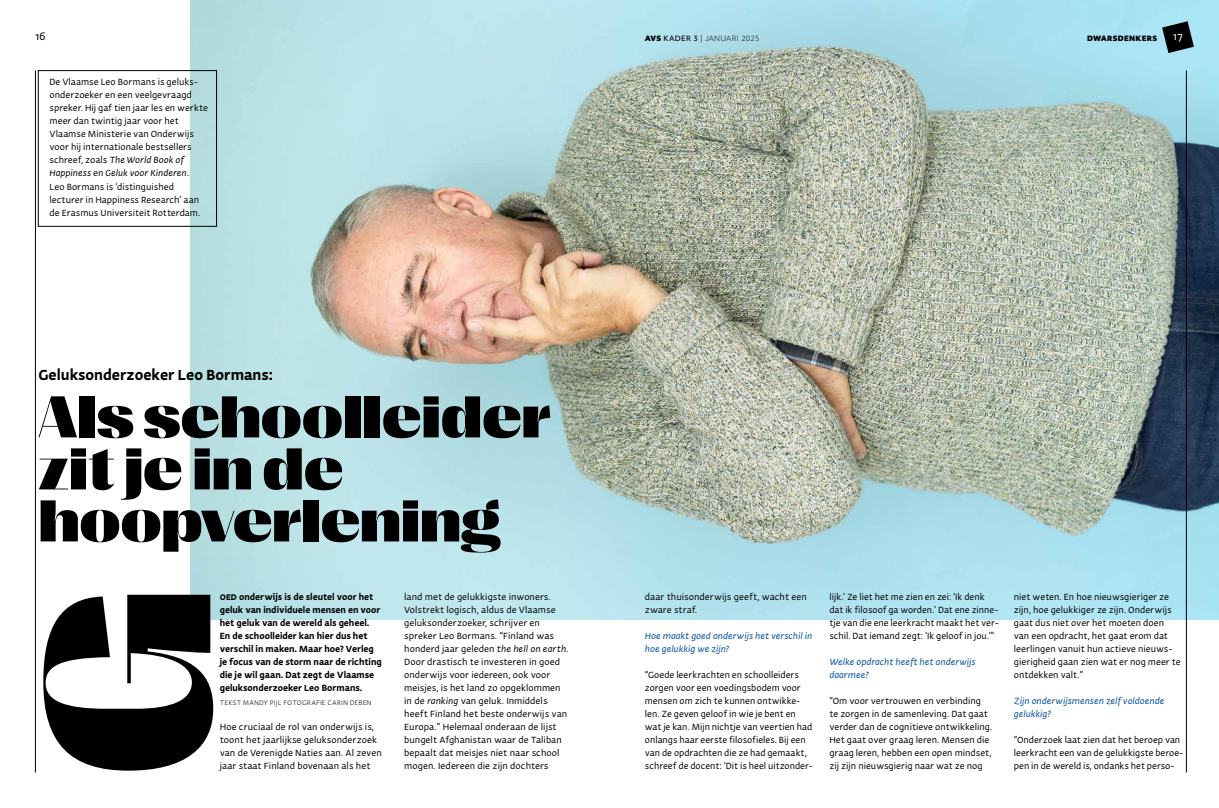
<style>
.page{position:relative;width:1219px;height:808px;background:#fff}
.page>*{position:absolute;margin:0;border:0;box-sizing:border-box;transform-origin:0 0}
.t1{font:900 expanded 239.2px "PP Right Sans";color:#000}
.t2{font:900 expanded 60px/52px "PP Right Sans";color:#000}
.t3{font:700 16px "Actium";color:#000}
.t4{font:12px "Actium";color:#000}
.t5{font:12px "Actium";color:#fff}
.t6{font:9.8px/13px "Actium";color:#000}
.t7{font:700 9.8px/13px "Actium";color:#000}
.t8{font:italic 9.8px/13px "Actium";color:#004f9f}
.t9{font:300 8px "Actium";color:#000}
.t10{font:300 7px "Objektiv Mk 2";letter-spacing:.04em;color:#000}
.t11{font:900 7px "Objektiv Mk 2";letter-spacing:.04em;color:#000}
.s1{font-weight:900}
.s2{font-weight:500}
.s3{font-style:italic}
</style>
<div class="page">
<img style="left:191px;top:0;width:1028px;height:619px">
<svg style="left:38px;top:70px;width:179px;height:157px"></svg>
<svg style="left:1162px;top:21px;width:32px;height:32px"></svg>
<hr style="left:1186px;top:70px;width:1px;height:702px;background:#000">
<hr style="left:35px;top:70px;width:1px;height:702px;background:#000">
<p class="t4" style="left:35px;top:27px;width:12px">16</p>
<p class="t10" style="left:645px;top:33px;width:116px"><span class="s1">AVS</span> <span class="s2">KADER 3</span> | JANUARI 2025</p>
<p class="t11" style="left:1087px;top:33px;width:71px">DWARSDENKERS</p>
<p class="t5" style="left:1173px;top:27px;width:12px">17</p>
<p class="t6" style="left:50px;top:75px;width:160px">De Vlaamse Leo Bormans is geluks&shy;onderzoeker en een veelgevraagd spreker. Hij gaf tien jaar les en werkte meer dan twintig jaar voor het Vlaamse Ministerie van Onderwijs voor hij internationale bestsellers schreef, zoals <span class="s3">The World Book of Happiness</span> en <span class="s3">Geluk voor Kinderen</span>.<br>Leo Bormans is ‘distinguished lecturer in Happiness Research’ aan de Erasmus Universiteit Rotterdam.</p>
<h3 class="t3" style="left:38px;top:361px;width:236px">Geluksonderzoeker Leo Bormans:</h3>
<h2 class="t2" style="left:38px;top:391px;width:514px">Als schoolleider zit je in de hoopverlening</h2>
<p class="t7" style="left:220px;top:589px;width:164px">OED onderwijs is de sleutel voor het geluk van individuele mensen en voor het geluk van de wereld als geheel.<br>En de schoolleider kan hier dus het verschil in maken. Maar hoe? Verleg je focus van de storm naar de richting die je wil gaan. Dat zegt de Vlaamse geluksonderzoeker Leo Bormans.</p>
<p class="t9" style="left:220px;top:696px;width:153px">TEKST MANDY PIJL FOTOGRAFIE CARIN DEBEN</p>
<p class="t6" style="left:220px;top:719px;width:164px">Hoe cruciaal de rol van onderwijs is, toont het jaarlijkse geluksonderzoek van de Verenigde Naties aan. Al zeven jaar staat Finland bovenaan als het</p>
<h1 class="t1" style="left:-4px;top:777px;width:194px;rotate:-90deg">G</h1>
<p class="t6" style="left:404px;top:589px;width:166px">land met de gelukkigste inwoners.<br>Volstrekt logisch, aldus de Vlaamse geluksonderzoeker, schrijver en spreker Leo Bormans. “Finland was honderd jaar geleden <span class="s3">the hell on earth</span>.<br>Door drastisch te investeren in goed onderwijs voor iedereen, ook voor meisjes, is het land zo opgeklommen in de <span class="s3">ranking</span> van geluk. Inmiddels heeft Finland het beste onderwijs van Europa.” Helemaal onderaan de lijst bungelt Afghanistan waar de Taliban bepaalt dat meisjes niet naar school mogen. Iedereen die zijn dochters</p>
<p class="t6" style="left:645px;top:589px;width:163px">daar thuisonderwijs geeft, wacht een zware straf.</p>
<p class="t8" style="left:645px;top:628px;width:169px">Hoe maakt goed onderwijs het verschil in hoe gelukkig we zijn?</p>
<p class="t6" style="left:645px;top:667px;width:170px">“Goede leerkrachten en schoolleiders zorgen voor een voedingsbodem voor mensen om zich te kunnen ontwikke&shy;len. Ze geven geloof in wie je bent en wat je kan. Mijn nichtje van veertien had onlangs haar eerste filosofieles. Bij een van de opdrachten die ze had gemaakt, schreef de docent: ‘Dit is heel uitzonder-</p>
<p class="t6" style="left:829px;top:589px;width:171px">lijk.’ Ze liet het me zien en zei: ‘Ik denk dat ik filosoof ga worden.’ Dat ene zinne&shy;tje van die ene leerkracht maakt het ver&shy;schil. Dat iemand zegt: ‘Ik geloof in jou.’”</p>
<p class="t8" style="left:829px;top:654px;width:148px">Welke opdracht heeft het onderwijs daarmee?</p>
<p class="t6" style="left:829px;top:693px;width:164px">“Om voor vertrouwen en verbinding<br>te zorgen in de samenleving. Dat gaat verder dan de cognitieve ontwikkeling.<br>Het gaat over graag leren. Mensen die graag leren, hebben een open mindset, zij zijn nieuwsgierig naar wat ze nog</p>
<p class="t6" style="left:1014px;top:589px;width:168px">niet weten. En hoe nieuwsgieriger ze zijn, hoe gelukkiger ze zijn. Onderwijs gaat dus niet over het moeten doen van een opdracht, het gaat erom dat leerlingen vanuit hun actieve nieuws&shy;gierigheid gaan zien wat er nog meer te ontdekken valt.”</p>
<p class="t8" style="left:1014px;top:693px;width:152px">Zijn onderwijsmensen zelf voldoende gelukkig?</p>
<p class="t6" style="left:1014px;top:732px;width:171px">“Onderzoek laat zien dat het beroep van leerkracht een van de gelukkigste beroe&shy;pen in de wereld is, ondanks het perso-</p>
</div>
